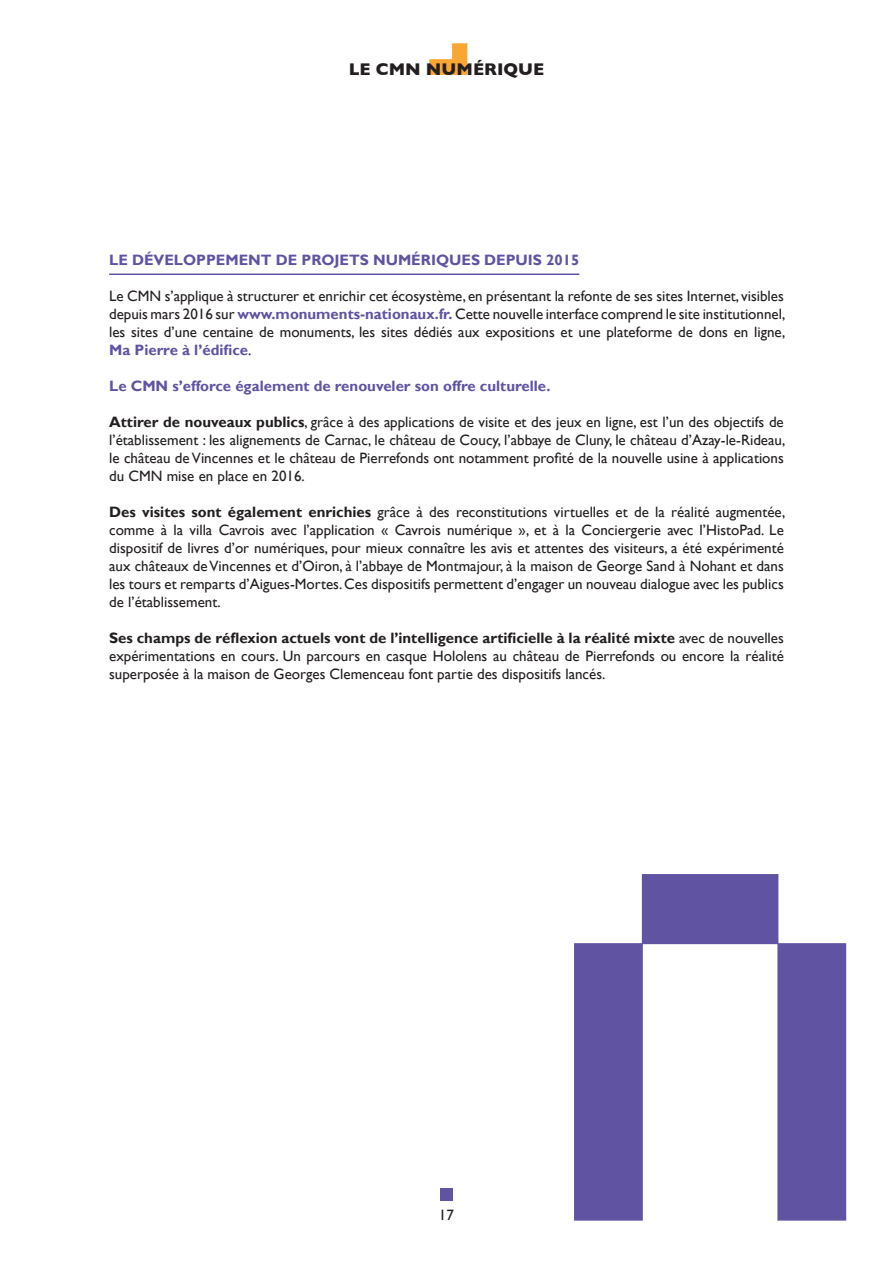
<style>
.page{position:relative;width:893px;height:1263px;background:#fff}
.page>*{position:absolute;margin:0;border:0;box-sizing:border-box;transform-origin:0 0}
.t1{font:700 17.25px "Gill Sans";color:#231f20}
.t2{font:15px/18px "Gill Sans";color:#231f20;text-align:justify}
.t3{font:700 15px "Gill Sans";color:#6053a2}
.s1{font-weight:700;color:#6053a2}
.s2{font-weight:700}
</style>
<div class="page">
<svg style="left:429px;top:43px;width:38px;height:32px"></svg>
<hr style="left:109px;top:273px;width:470px;height:2px;background:#6053a2">
<svg style="left:574px;top:874px;width:272px;height:346px"></svg>
<div style="left:440px;top:1188px;width:12px;height:12px;background:#6053a2"></div>
<p class="t1" style="left:349px;top:55px;width:197px">LE CMN NUMÉRIQUE</p>
<p class="t3" style="left:109px;top:251px;width:472px">LE DÉVELOPPEMENT DE PROJETS NUMÉRIQUES DEPUIS 2015</p>
<p class="t2" style="left:109px;top:287px;width:678px">Le CMN s’applique à structurer et enrichir cet écosystème, en présentant la refonte de ses sites Internet, visibles depuis mars 2016 sur <span class="s1">www.monuments-nationaux.fr.</span> Cette nouvelle interface comprend le site institutionnel, les sites d’une centaine de monuments, les sites dédiés aux expositions et une plateforme de dons en ligne, <span class="s1">Ma Pierre à l’édifice</span>.</p>
<p class="t3" style="left:109px;top:377px;width:443px">Le CMN s’efforce également de renouveler son offre culturelle.</p>
<p class="t2" style="left:109px;top:413px;width:678px"><span class="s2">Attirer de nouveaux publics</span>, grâce à des applications de visite et des jeux en ligne, est l’un des objectifs de l’établissement : les alignements de Carnac, le château de Coucy, l’abbaye de Cluny, le château d’Azay-le-Rideau, le château de Vincennes et le château de Pierrefonds ont notamment profité de la nouvelle usine à applications du CMN mise en place en 2016.</p>
<p class="t2" style="left:109px;top:503px;width:678px"><span class="s2">Des visites sont également enrichies</span> grâce à des reconstitutions virtuelles et de la réalité augmentée, comme à la villa Cavrois avec l’application « Cavrois numérique », et à la Conciergerie avec l’HistoPad. Le dispositif de livres d’or numériques, pour mieux connaître les avis et attentes des visiteurs, a été expérimenté aux châteaux de Vincennes et d’Oiron, à l’abbaye de Montmajour, à la maison de George Sand à Nohant et dans les tours et remparts d’Aigues-Mortes. Ces dispositifs permettent d’engager un nouveau dialogue avec les publics de l’établissement.</p>
<p class="t2" style="left:109px;top:629px;width:676px"><span class="s2">Ses champs de réflexion actuels vont de l’intelligence artificielle à la réalité mixte</span> avec de nouvelles expérimentations en cours. Un parcours en casque Hololens au château de Pierrefonds ou encore la réalité superposée à la maison de Georges Clemenceau font partie des dispositifs lancés.</p>
<p class="t2" style="left:439px;top:1206px;width:16px">17</p>
</div>
